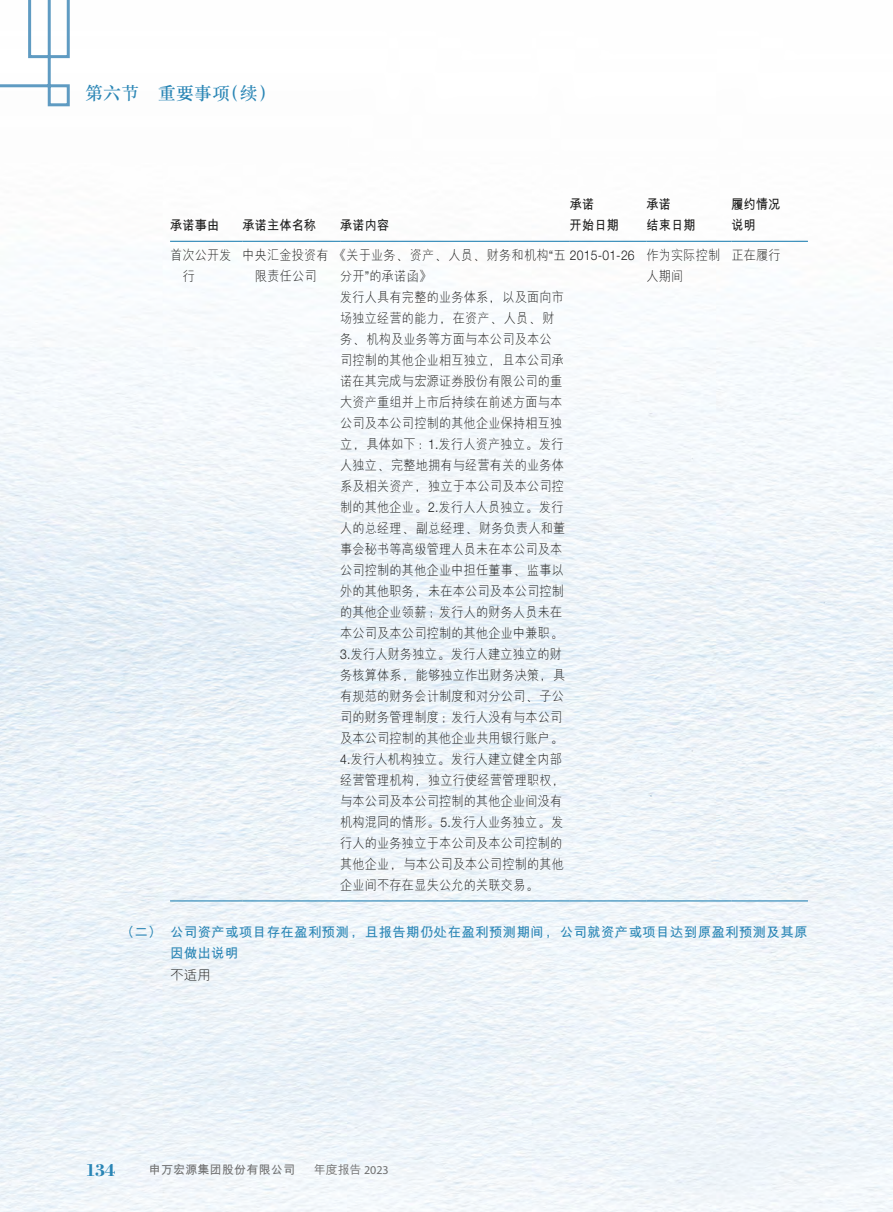
<style>
.page{position:relative;width:893px;height:1212px;background:#fff}
.page>*{position:absolute;margin:0;border:0;box-sizing:border-box;transform-origin:0 0}
.t1{font:500 18px "M Sung PRC";letter-spacing:.01em;color:#2985b5}
.t2{font:700 18px "Bodoni Std";color:#2985b5}
.t3{font:300 13.5px/21px "M Hei PRC";letter-spacing:.015em;color:#1c1c1b;scale:.9 1}
.t4{font:700 13.5px/21px "M Hei PRC";letter-spacing:.02em;color:#2985b5}
.t5{font:700 13.5px/21px "M Hei PRC";letter-spacing:.015em;color:#1c1c1b;scale:.9 1}
.t6{font:300 13.5px "M Hei PRC";letter-spacing:.015em;color:#1c1c1b}
.t7{font:700 12px "M Hei PRC";letter-spacing:.015em;color:#6f6f6f}
.t8{font:500 12px "M Hei PRC";color:#6f6f6f}
.s1{font-family:"Helvetica Neue LT Std"}
.s2{font-family:"Myriad Pro";font-weight:400}
</style>
<div class="page">
<svg style="left:0;top:0;width:70px;height:107px"></svg>
<hr style="left:170px;top:241px;width:72px;height:1px;background:#2985b5">
<hr style="left:242px;top:241px;width:98px;height:1px;background:#2985b5">
<hr style="left:340px;top:241px;width:230px;height:1px;background:#2985b5">
<hr style="left:570px;top:241px;width:76px;height:1px;background:#2985b5">
<hr style="left:646px;top:241px;width:85px;height:1px;background:#2985b5">
<hr style="left:731px;top:241px;width:77px;height:1px;background:#2985b5">
<hr style="left:170px;top:900px;width:72px;height:1px;background:#2985b5">
<hr style="left:242px;top:900px;width:98px;height:1px;background:#2985b5">
<hr style="left:340px;top:900px;width:230px;height:1px;background:#2985b5">
<hr style="left:570px;top:900px;width:76px;height:1px;background:#2985b5">
<hr style="left:646px;top:900px;width:85px;height:1px;background:#2985b5">
<hr style="left:731px;top:900px;width:77px;height:1px;background:#2985b5">
<h1 class="t1" style="left:85px;top:84px;width:192px">第六节 重要事项（续）</h1>
<p class="t5" style="left:170px;top:215px;width:56px">承诺事由</p>
<p class="t5" style="left:242px;top:215px;width:84px">承诺主体名称</p>
<p class="t5" style="left:340px;top:215px;width:56px">承诺内容</p>
<p class="t5" style="left:570px;top:194px;width:56px">承诺<br>开始日期</p>
<p class="t5" style="left:646px;top:194px;width:56px">承诺<br>结束日期</p>
<p class="t5" style="left:731px;top:194px;width:56px">履约情况说明</p>
<p class="t3" style="left:183px;top:244px;width:56px;text-indent:-13px">首次公开发行</p>
<p class="t3" style="left:255px;top:244px;width:518px;text-indent:-13px">中央汇金投资有《关于业务、资产、人员、财务和机构<span class="s1">“</span>五 <span class="s1">2015-01-26</span> 作为实际控制限责任公司</p>
<p class="t3" style="left:340px;top:265px;width:252px">分开<span class="s1">”</span>的承诺函》<br>发行人具有完整的业务体系，以及面向市场独立经营的能力，在资产、人员、财务、机构及业务等方面与本公司及本公司控制的其他企业相互独立，且本公司承诺在其完成与宏源证券股份有限公司的重大资产重组并上市后持续在前述方面与本公司及本公司控制的其他企业保持相互独立，具体如下：<span class="s1">1.</span>发行人资产独立。发行人独立、完整地拥有与经营有关的业务体系及相关资产，独立于本公司及本公司控制的其他企业。<span class="s1">2.</span>发行人人员独立。发行人的总经理、副总经理、财务负责人和董事会秘书等高级管理人员未在本公司及本公司控制的其他企业中担任董事、监事以外的其他职务，未在本公司及本公司控制的其他企业领薪；发行人的财务人员未在本公司及本公司控制的其他企业中兼职。<br><span class="s1">3.</span>发行人财务独立。发行人建立独立的财务核算体系，能够独立作出财务决策，具有规范的财务会计制度和对分公司、子公司的财务管理制度；发行人没有与本公司及本公司控制的其他企业共用银行账户。<br><span class="s1">4.</span>发行人机构独立。发行人建立健全内部经营管理机构，独立行使经营管理职权，与本公司及本公司控制的其他企业间没有机构混同的情形。<span class="s1">5.</span>发行人业务独立。发行人的业务独立于本公司及本公司控制的其他企业，与本公司及本公司控制的其他企业间不存在显失公允的关联交易。</p>
<p class="t3" style="left:646px;top:265px;width:42px">人期间</p>
<p class="t3" style="left:731px;top:244px;width:56px">正在履行</p>
<p class="t4" style="left:170px;top:922px;width:639px;text-indent:-49px">（二） 公司资产或项目存在盈利预测，且报告期仍处在盈利预测期间，公司就资产或项目达到原盈利预测及其原因做出说明</p>
<p class="t6" style="left:170px;top:968px;width:42px">不适用</p>
<h1 class="t2" style="left:85px;top:1159px;width:32px">134</h1>
<p class="t7" style="left:149px;top:1164px;width:148px">申万宏源集团股份有限公司</p>
<p class="t8" style="left:314px;top:1164px;width:76px">年度报告 <span class="s2">2023</span></p>
</div>
